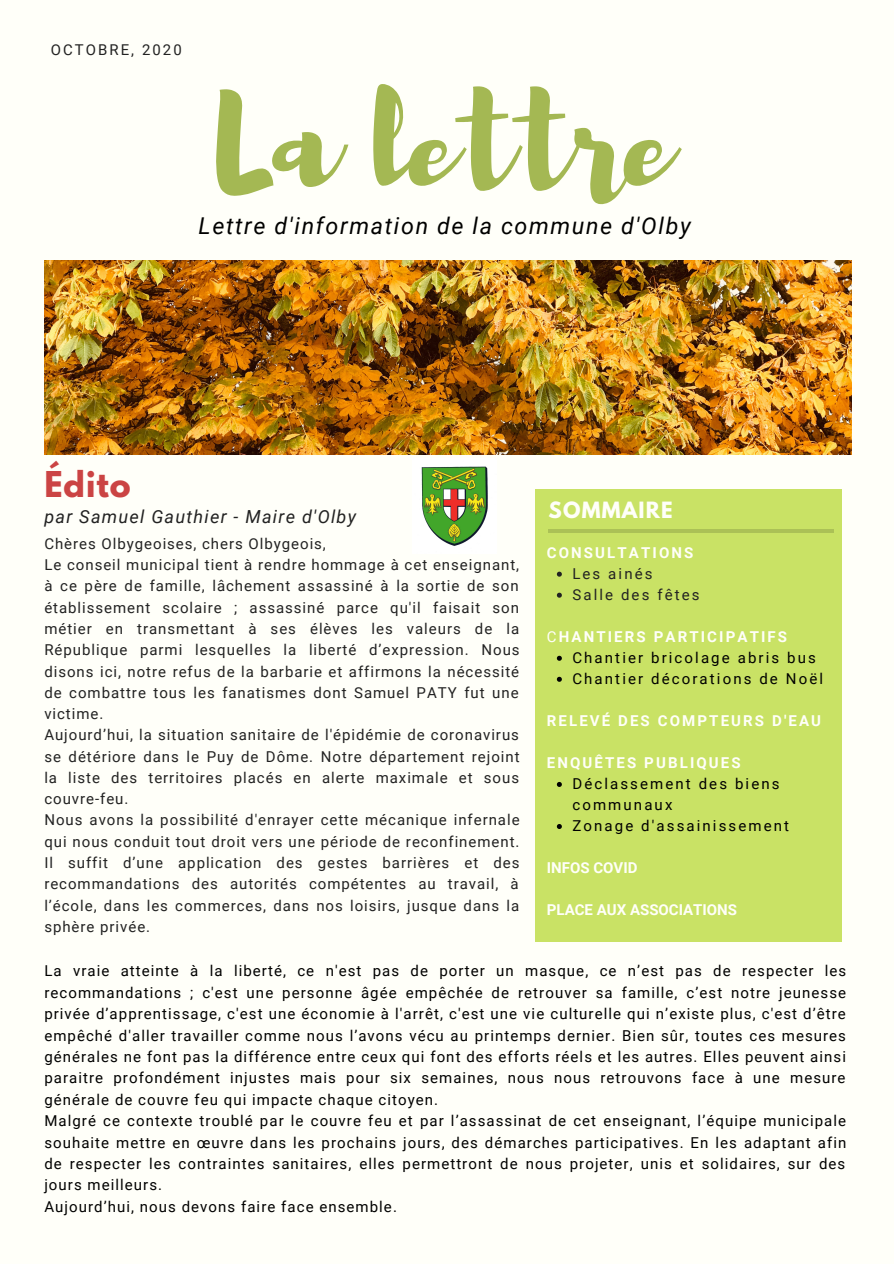
<style>
.page{position:relative;width:894px;height:1264px;background:#fff}
.page>*{position:absolute;margin:0;border:0;box-sizing:border-box;transform-origin:0 0}
.t1{font:126.6px "Brusher";letter-spacing:-.01em;color:#a4b853}
.t2{font:700 31.5px "League Spartan";letter-spacing:.03em;color:#cb4444}
.t3{font:italic 23.25px "Roboto";letter-spacing:.07em;color:#000}
.t4{font:700 19.8px "League Spartan";letter-spacing:.06em;color:#fffff9}
.t5{font:italic 18px "Roboto";letter-spacing:.07em;color:#222}
.t6{font:15px/21.5px "Roboto";letter-spacing:.07em;color:#000}
.t7{font:15px/21.3px "Roboto";letter-spacing:.065em;color:#222}
.t8{font:15px/21px "Roboto";letter-spacing:.14em;color:#000}
.t9{font:700 15px "Roboto";letter-spacing:.14em;color:#fffff9}
.t10{font:700 15px "Roboto";color:#fffff9}
.t11{font:15px/21px "Roboto";letter-spacing:.14em;color:#222}
.t12{font:14.85px "Roboto";letter-spacing:.14em;color:#222}
.s1{font-weight:400}
</style>
<div class="page">
<div style="left:0;top:0;width:893px;height:1263px;background:#fffff9"></div>
<div style="left:535px;top:489px;width:306px;height:452px;background:#c9e265"></div>
<hr style="left:548px;top:529px;width:285px;height:4px;background:#abc156">
<img style="left:44px;top:260px;width:806px;height:194px">
<img style="left:421px;top:466px;width:67px;height:80px">
<svg style="left:556px;top:571px;width:5px;height:5px"></svg>
<svg style="left:556px;top:592px;width:5px;height:5px"></svg>
<svg style="left:556px;top:655px;width:5px;height:5px"></svg>
<svg style="left:556px;top:676px;width:5px;height:5px"></svg>
<svg style="left:556px;top:782px;width:5px;height:5px"></svg>
<svg style="left:556px;top:824px;width:5px;height:5px"></svg>
<p class="t12" style="left:51px;top:41px;width:132px">OCTOBRE, 2020</p>
<h1 class="t1" style="left:214px;top:59px;width:459px">La lettre</h1>
<h3 class="t3" style="left:198px;top:212px;width:493px">Lettre d'information de la commune d'Olby</h3>
<h2 class="t2" style="left:44px;top:469px;width:88px">Édito</h2>
<p class="t5" style="left:44px;top:506px;width:313px">par Samuel Gauthier - Maire d'Olby</p>
<h3 class="t4" style="left:548px;top:500px;width:126px">SOMMAIRE</h3>
<p class="t7" style="left:44px;top:533px;width:476px">Chères Olbygeoises, chers Olbygeois,<br>Le conseil municipal tient à rendre hommage à cet enseignant, à ce père de famille, lâchement assassiné à la sortie de son établissement scolaire ; assassiné parce qu'il faisait son métier en transmettant à ses élèves les valeurs de la République parmi lesquelles la liberté d’expression. Nous disons ici, notre refus de la barbarie et affirmons la nécessité de combattre tous les fanatismes dont Samuel PATY fut une victime.<br>Aujourd’hui, la situation sanitaire de l'épidémie de coronavirus se détériore dans le Puy de Dôme. Notre département rejoint la liste des territoires placés en alerte maximale et sous couvre-feu.<br>Nous avons la possibilité d'enrayer cette mécanique infernale qui nous conduit tout droit vers une période de reconfinement.<br>Il suffit d’une application des gestes barrières et des recommandations des autorités compétentes au travail, à l’école, dans les commerces, dans nos loisirs, jusque dans la sphère privée.</p>
<p class="t9" style="left:546px;top:543px;width:148px">CONSULTATIONS</p>
<p class="t11" style="left:572px;top:563px;width:129px">Les ainés<br>Salle des fêtes</p>
<p class="t9" style="left:546px;top:628px;width:242px"><span class="s1">C</span>HANTIERS PARTICIPATIFS</p>
<p class="t8" style="left:572px;top:647px;width:252px">Chantier bricolage abris bus<br>Chantier décorations de Noël</p>
<p class="t9" style="left:546px;top:712px;width:276px">RELEVÉ DES COMPTEURS D'EAU</p>
<p class="t9" style="left:546px;top:754px;width:195px">ENQUÊTES PUBLIQUES</p>
<p class="t8" style="left:572px;top:773px;width:218px">Déclassement des biens communaux<br>Zonage d'assainissement</p>
<p class="t10" style="left:546px;top:859px;width:92px">INFOS COVID</p>
<p class="t10" style="left:546px;top:901px;width:192px">PLACE AUX ASSOCIATIONS</p>
<p class="t6" style="left:44px;top:960px;width:803px">La vraie atteinte à la liberté, ce n'est pas de porter un masque, ce n’est pas de respecter les recommandations ; c'est une personne âgée empêchée de retrouver sa famille, c’est notre jeunesse privée d’apprentissage, c'est une économie à l'arrêt, c'est une vie culturelle qui n’existe plus, c'est d’être empêché d'aller travailler comme nous l’avons vécu au printemps dernier. Bien sûr, toutes ces mesures générales ne font pas la différence entre ceux qui font des efforts réels et les autres. Elles peuvent ainsi paraitre profondément injustes mais pour six semaines, nous nous retrouvons face à une mesure générale de couvre feu qui impacte chaque citoyen.<br>Malgré ce contexte troublé par le couvre feu et par l’assassinat de cet enseignant, l’équipe municipale souhaite mettre en œuvre dans les prochains jours, des démarches participatives. En les adaptant afin de respecter les contraintes sanitaires, elles permettront de nous projeter, unis et solidaires, sur des jours meilleurs.<br>Aujourd’hui, nous devons faire face ensemble.</p>
</div>
